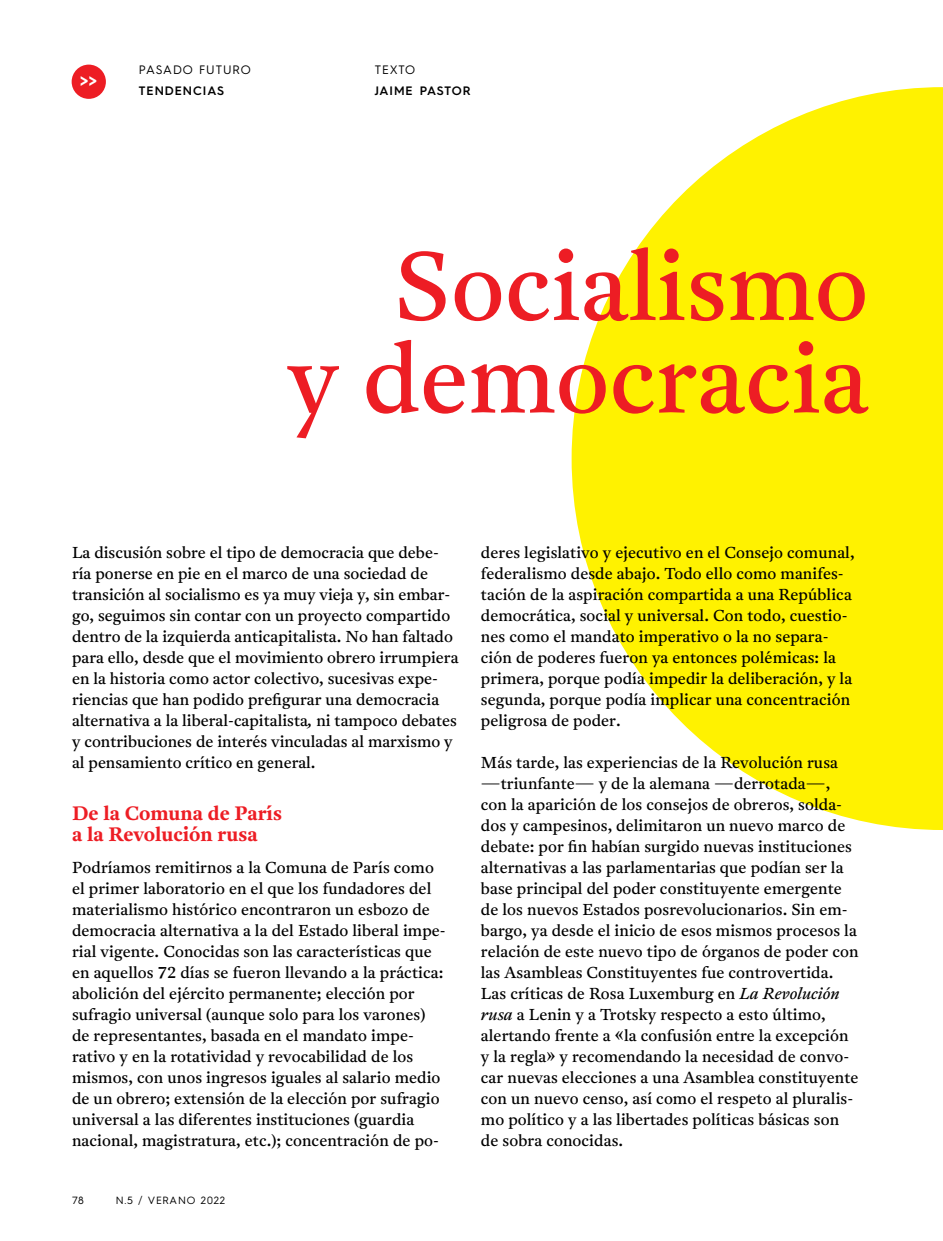
<style>
.page{position:relative;width:943px;height:1241px;background:#fff}
.page>*{position:absolute;margin:0;border:0;box-sizing:border-box;transform-origin:0 0}
.t1{font:95.73px/92.6px "Antwerp";color:#ed1d24;text-align:right}
.t2{font:600 19.6px "Hurme Geometric Sans 3";color:#fff}
.t3{font:700 19.25px/21px "Antwerp";letter-spacing:-.005em;color:#ed1d24}
.t4{font:15.75px/21px "Antwerp";letter-spacing:.005em;color:#000}
.t5{font:12.25px "Hurme Geometric Sans 3";letter-spacing:.08em;color:#000}
.t6{font:600 12.25px "Hurme Geometric Sans 3";letter-spacing:.06em;color:#000}
.t7{font:600 12.25px "Hurme Geometric Sans 3";letter-spacing:.08em;color:#000}
.t8{font:10.5px "Hurme Geometric Sans 3";letter-spacing:.08em;color:#000}
.s1{font-style:italic}
</style>
<div class="page">
<svg style="left:571px;top:87px;width:372px;height:742px;fill:#fff200"></svg>
<div style="left:72px;top:65px;width:34px;height:34px;background:#ed1d24;border-radius:50%"></div>
<p class="t2" style="left:80px;top:68px;width:19px">&gt;&gt;</p>
<p class="t5" style="left:139px;top:61px;width:113px">PASADO FUTURO</p>
<p class="t7" style="left:139px;top:82px;width:87px">TENDENCIAS</p>
<p class="t5" style="left:375px;top:61px;width:42px">TEXTO</p>
<p class="t6" style="left:375px;top:82px;width:97px">JAIME PASTOR</p>
<h1 class="t1" style="left:287px;top:240px;width:582px">Socialismo<br>y democracia</h1>
<p class="t4" style="left:72px;top:541px;width:388px">La discusión sobre el tipo de democracia que debe&shy;ría ponerse en pie en el marco de una sociedad de transición al socialismo es ya muy vieja y, sin embar&shy;go, seguimos sin contar con un proyecto compartido dentro de la izquierda anticapitalista. No han faltado para ello, desde que el movimiento obrero irrumpiera en la historia como actor colectivo, sucesivas expe&shy;riencias que han podido prefigurar una democracia alternativa a la liberal-capitalista<span class="s1">,</span> ni tampoco debates y contribuciones de interés vinculadas al marxismo y al pensamiento crítico en general.</p>
<p class="t3" style="left:72px;top:803px;width:211px">De la Comuna de París a la Revolución rusa</p>
<p class="t4" style="left:72px;top:856px;width:375px">Podríamos remitirnos a la Comuna de París como el primer laboratorio en el que los fundadores del materialismo histórico encontraron un esbozo de democracia alternativa a la del Estado liberal impe&shy;rial vigente. Conocidas son las características que en aquellos 72 días se fueron llevando a la práctica: abolición del ejército permanente; elección por sufragio universal (aunque solo para los varones) de representantes, basada en el mandato impe&shy;rativo y en la rotatividad y revocabilidad de los mismos, con unos ingresos iguales al salario medio de un obrero; extensión de la elección por sufragio universal a las diferentes instituciones (guardia nacional, magistratura, etc.); concentración de po-</p>
<p class="t8" style="left:72px;top:1192px;width:13px">78</p>
<p class="t8" style="left:116px;top:1192px;width:111px">N.5 / VERANO 2022</p>
<p class="t4" style="left:481px;top:541px;width:375px">deres legislativo y ejecutivo en el Consejo comunal, federalismo desde abajo. Todo ello como manifes&shy;tación de la aspiración compartida a una República democrática, social y universal. Con todo, cuestio&shy;nes como el mandato imperativo o la no separa&shy;ción de poderes fueron ya entonces polémicas: la primera, porque podía impedir la deliberación, y la segunda, porque podía implicar una concentración peligrosa de poder.</p>
<p class="t4" style="left:481px;top:751px;width:379px">Más tarde, las experiencias de la Revolución rusa —triunfante— y de la alemana —derrotada—, con la aparición de los consejos de obreros, solda&shy;dos y campesinos, delimitaron un nuevo marco de debate: por fin habían surgido nuevas instituciones alternativas a las parlamentarias que podían ser la base principal del poder constituyente emergente de los nuevos Estados posrevolucionarios. Sin em&shy;bargo, ya desde el inicio de esos mismos procesos la relación de este nuevo tipo de órganos de poder con las Asambleas Constituyentes fue controvertida.<br>Las críticas de Rosa Luxemburg en <span class="s1">La Revolución rusa</span> a Lenin y a Trotsky respecto a esto último, alertando frente a «la confusión entre la excepción y la regla» y recomendando la necesidad de convo&shy;car nuevas elecciones a una Asamblea constituyente con un nuevo censo, así como el respeto al pluralis&shy;mo político y a las libertades políticas básicas son de sobra conocidas.</p>
</div>
